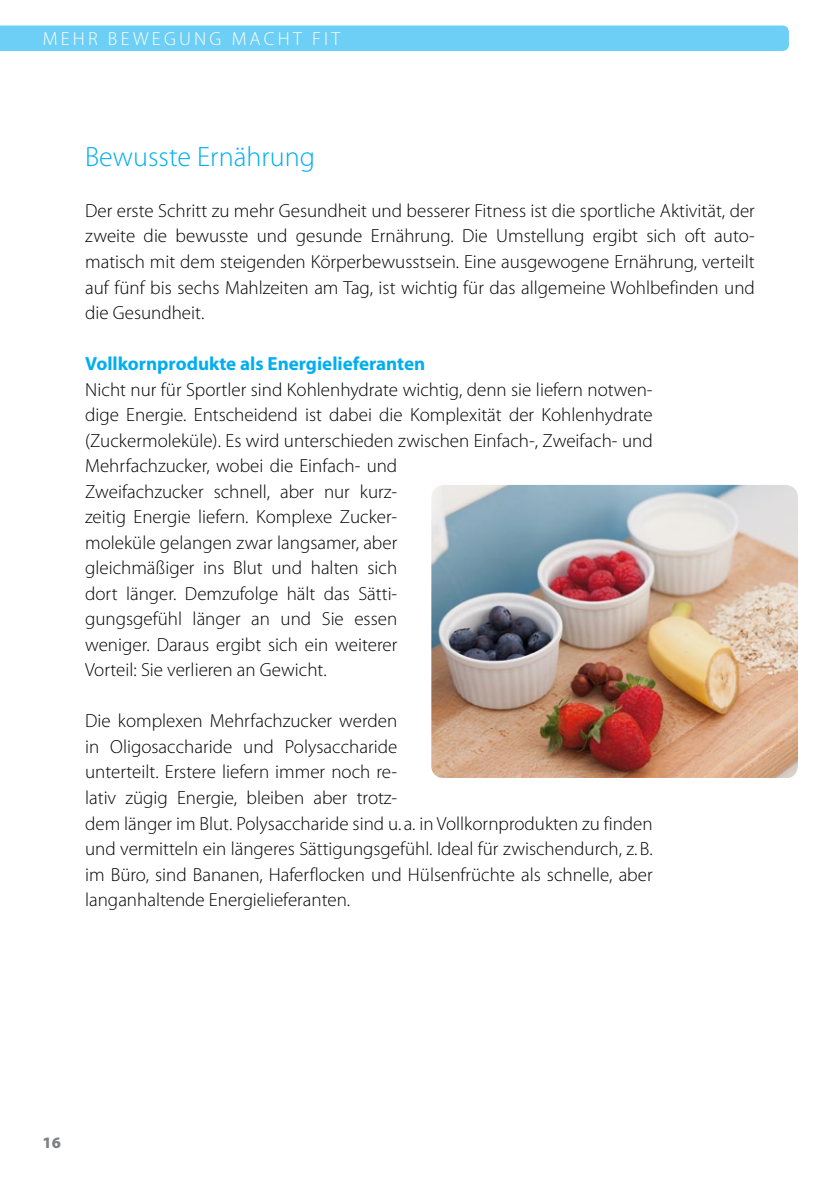
<style>
.page{position:relative;width:840px;height:1191px;background:#fff}
.page>*{position:absolute;margin:0;border:0;box-sizing:border-box;transform-origin:0 0}
.t1{font:300 28px "Myriad Pro";color:#00aeef}
.t2{font:300 19px/25.6px "Myriad Pro";color:#000}
.t3{font:700 19px "Myriad Pro";color:#00aeef}
.t4{font:300 19px "Myriad Pro";letter-spacing:.17em;color:#fff}
.t5{font:900 16px "Myriad Pro";color:#808285}
</style>
<div class="page">
<div style="left:0;top:26px;width:788px;height:25px;background:#6dcff6"></div>
<img style="left:431px;top:485px;width:366px;height:293px">
<p class="t4" style="left:43px;top:29px;width:299px">MEHR BEWEGUNG MACHT FIT</p>
<h1 class="t1" style="left:85px;top:141px;width:231px">Bewusste Ernährung</h1>
<p class="t2" style="left:85px;top:198px;width:671px;text-align:justify">Der erste Schritt zu mehr Gesundheit und besserer Fitness ist die sportliche Aktivität, der zweite die bewusste und gesunde Ernährung. Die Umstellung ergibt sich oft auto&shy;matisch mit dem steigenden Körperbewusstsein. Eine ausgewogene Ernährung, verteilt auf fünf bis sechs Mahlzeiten am Tag, ist wichtig für das allgemeine Wohlbefinden und die Gesundheit.</p>
<p class="t3" style="left:85px;top:353px;width:341px">Vollkornprodukte als Energielieferanten</p>
<p class="t2" style="left:85px;top:377px;width:568px">Nicht nur für Sportler sind Kohlenhydrate wichtig, denn sie liefern notwen&shy;dige Energie. Entscheidend ist dabei die Komplexität der Kohlenhydrate (Zuckermoleküle). Es wird unterschieden zwischen Einfach-, Zweifach- und Mehrfachzucker, wobei die Einfach- und<br>Zweifachzucker schnell, aber nur kurz-<br>zeitig Energie liefern. Komplexe Zucker-<br>moleküle gelangen zwar langsamer, aber<br>gleichmäßiger ins Blut und halten sich<br>dort länger. Demzufolge hält das Sätti-<br>gungsgefühl länger an und Sie essen<br>weniger. Daraus ergibt sich ein weiterer<br>Vorteil: Sie verlieren an Gewicht.</p>
<p class="t2" style="left:85px;top:708px;width:568px">Die komplexen Mehrfachzucker werden<br>in Oligosaccharide und Polysaccharide<br>unterteilt. Erstere liefern immer noch re-<br>lativ zügig Energie, bleiben aber trotz-<br>dem länger im Blut. Polysaccharide sind u. a. in Vollkornprodukten zu finden und vermitteln ein längeres Sättigungsgefühl. Ideal für zwischendurch, z. B. im Büro, sind Bananen, Haferflocken und Hülsenfrüchte als schnelle, aber langanhaltende Energielieferanten.</p>
<p class="t5" style="left:43px;top:1134px;width:20px">16</p>
</div>
